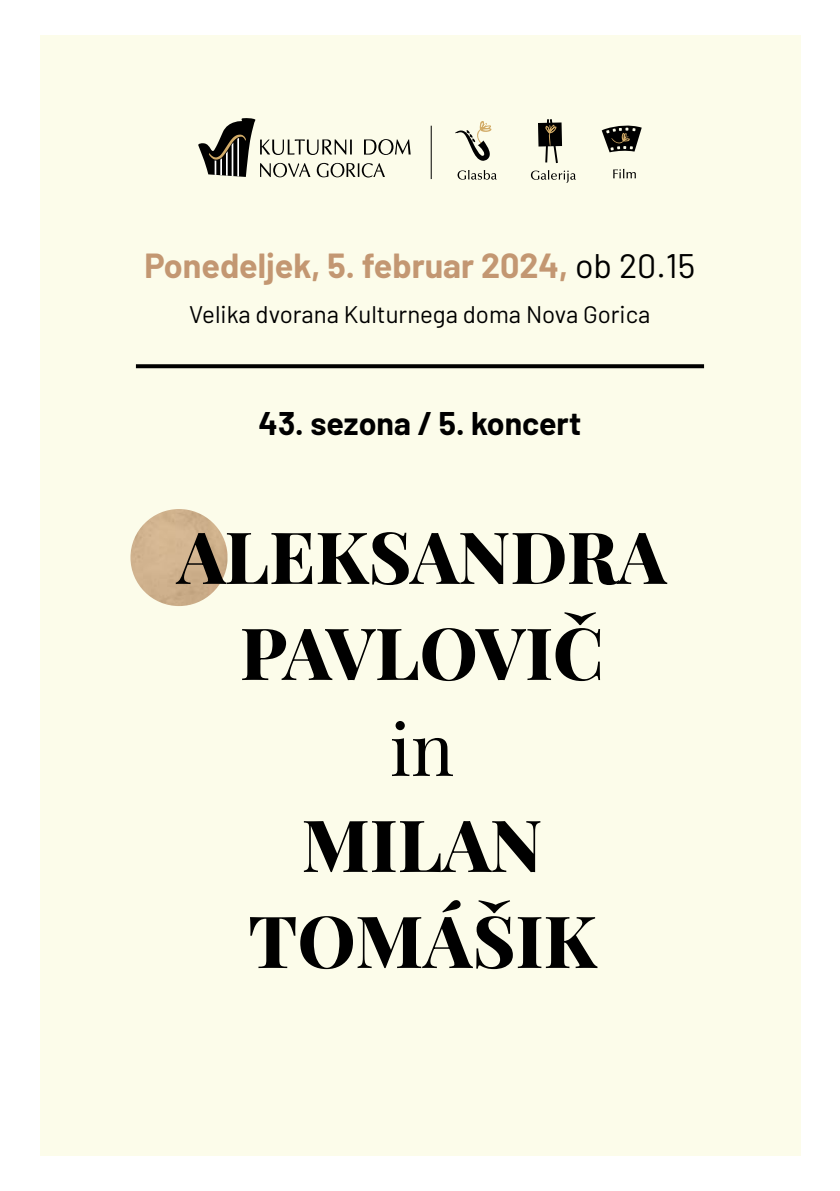
<style>
.page{position:relative;width:840px;height:1191px;background:#fff}
.page>*{position:absolute;margin:0;border:0;box-sizing:border-box;transform-origin:0 0}
.t1{font:800 72px/96px "Playfair Display";color:#000;text-align:center}
.t2{font:72px "Playfair Display";color:#000}
.t3{font:700 34px "Barlow";color:#c39772}
.t4{font:700 32px "Barlow";color:#000}
.t5{font:24px "Barlow";color:#000}
.s1{font-weight:400;color:#000}
</style>
<div class="page">
<div style="left:40px;top:35px;width:759px;height:1120px;background:#fcfcea"></div>
<svg style="left:530px;top:119px;width:45px;height:64px"></svg>
<svg style="left:457px;top:170px;width:39px;height:10px"></svg>
<svg style="left:455px;top:121px;width:37px;height:40px"></svg>
<svg style="left:613px;top:169px;width:22px;height:9px"></svg>
<svg style="left:601px;top:125px;width:40px;height:27px"></svg>
<svg style="left:198px;top:118px;width:212px;height:59px"></svg>
<hr style="left:430px;top:126px;width:1px;height:53px;background:#000">
<img style="left:130px;top:509px;width:97px;height:97px;border-radius:48px">
<svg style="left:136px;top:364px;width:567px;height:4px;background:#0f0f0d"></svg>
<h2 class="t3" style="left:144px;top:241px;width:552px">Ponedeljek, 5. februar 2024, <span class="s1">ob 20.15</span></h2>
<p class="t5" style="left:189px;top:297px;width:462px">Velika dvorana Kulturnega doma Nova Gorica</p>
<h3 class="t4" style="left:258px;top:399px;width:324px">43. sezona / 5. koncert</h3>
<h1 class="t1" style="left:177px;top:503px;width:491px">ALEKSANDRA<br>PAVLOVIČ</h1>
<h1 class="t2" style="left:389px;top:692px;width:66px">in</h1>
<h1 class="t1" style="left:248px;top:791px;width:349px">MILAN<br>TOMÁŠIK</h1>
</div>
